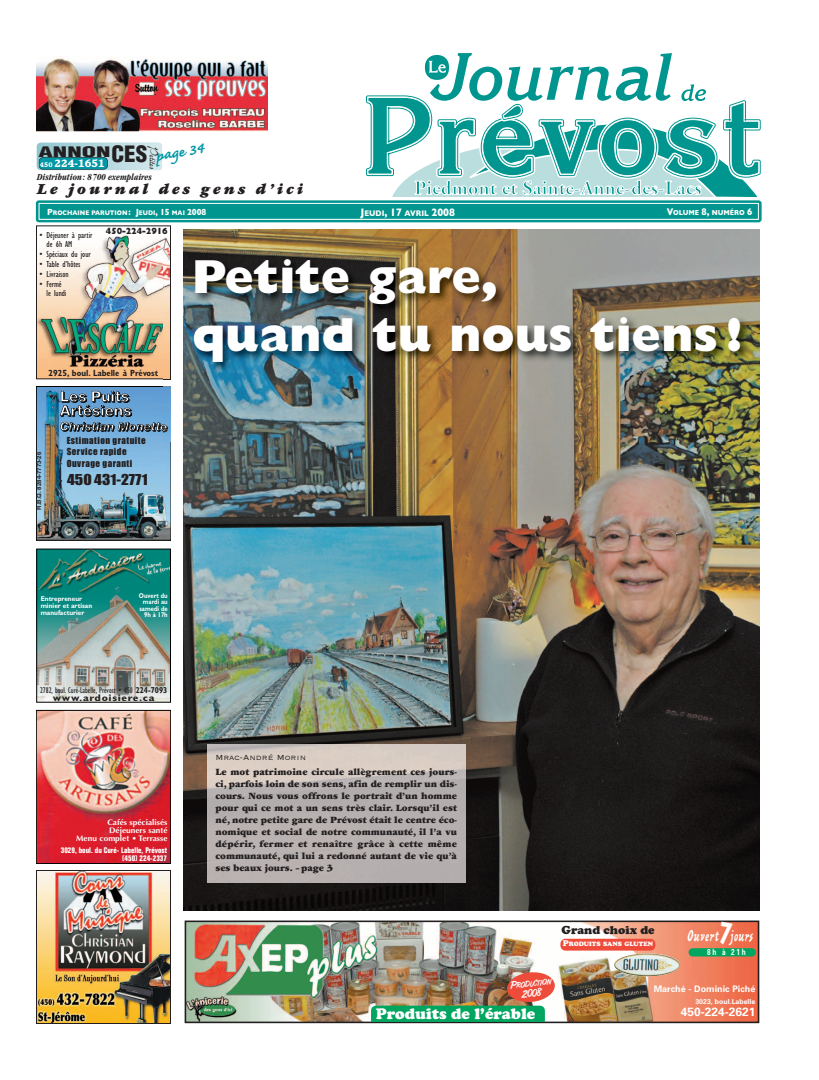
<style>
.page{position:relative;width:819px;height:1080px;background:#fff}
.page>*{position:absolute;margin:0;border:0;box-sizing:border-box;transform-origin:0 0}
.t1{font:800 48px/57.6px "Gill Sans";color:#fff}
.t2{font:900 condensed 22px "Helvetica";color:#231f20;scale:1.05 1}
.t3{font:700 18.4px "Caflisch Script";color:#0098a6;scale:1.04 1}
.t4{font:16.9px "Ashley Script MT+JBWGUU";color:#fff;scale:.81 1}
.t5{font:italic 900 16px "Garamond";letter-spacing:.19em;color:#231f20;scale:.96 1}
.t6{font:16px "Cooper Black+BYHWNT";color:#fff}
.t7{font:900 condensed 14.2px "Helvetica";color:#231f20;scale:1.82 1}
.t8{font:14px "Airfoil Script SSK";color:#231f20;scale:.66 1}
.t9{font:13.9px "Impact+NVRMRG";color:#231f20;scale:1.13 1}
.t10{font:12.1px "Cooper Black+BYHWNT";color:#231f20}
.t11{font:12px "Univers Bold+JZSBQN";color:#fff}
.t12{font:10.7px "Art Brush+TXSRTI";color:#fff}
.t13{font:800 10.5px "Cushing";color:#fff;scale:1.05 1}
.t14{font:900 10px/12px "Garamond";color:#231f20;text-align:justify;scale:.96 1}
.t15{font:italic 700 condensed 9.6px "Garamond";color:#231f20;scale:.9 1}
.t16{font:9.6px "Gill Sans Bold Condensed+MZKSLN";letter-spacing:.05em;color:#231f20;scale:1.25 1}
.t17{font:9.6px "Copperplate Thirty Two BC";color:#231f20}
.t18{font:condensed 9px/9px "Gill Sans";letter-spacing:-.005em;color:#231f20}
.t19{font:9px/11.4px "Impact+NVRMRG";letter-spacing:.055em;color:#231f20}
.t20{font:700 condensed 9px "Gill Sans";letter-spacing:-.005em;color:#231f20}
.t21{font:9px "Univers Bold+JZSBQN";color:#fff}
.t22{font:800 9px "Gill Sans";letter-spacing:-.005em;color:#231f20;scale:.91 1}
.t23{font:8.6px "Gill Sans Condensed+YQFQBU";color:#231f20;scale:.92 1}
.t24{font:8.6px "Univers Bold+JZSBQN";color:#fff;scale:.75 1}
.t25{font:700 8.2px "Gill Sans";color:#fff;scale:.9 1}
.t26{font:8px/8px "Optima Bold+CKJVWD";color:#fff;text-align:right;scale:1.04 1}
.t27{font:8px/8px "Folio Bold Condensed+DNQPVA";color:#fff;text-align:right;scale:1.04 1}
.t28{font:8px "Art Brush+TXSRTI";color:#fff}
.t29{font:700 7.4px "Gill Sans";color:#fff;scale:.9 1}
.t30{font:7px/6.7px "Gill Sans Bold+KNWRVM";color:#fff;scale:.94 1}
.t31{font:7px/6.7px "Gill Sans Bold+KNWRVM";color:#fff;text-align:right;scale:.85 1}
.t32{font:7px "Univers Bold+JZSBQN";color:#fff}
.t33{font:700 6.8px "Gill Sans";color:#fff;scale:.9 1}
.t34{font:6.5px "Cooper Black+BYHWNT";color:#fff}
.t35{font:6px "Helvetica Bold+ONLGIR";color:#231f20}
.s1{font-size:6.5px}
.s2{font-size:9px}
.s3{font-size:11px}
.s4{font-size:9.8px}
.s5{font-family:"Gill Sans Bold Condensed+MZKSLN"}
.s6{font-size:10.7px}
.s7{font-size:8.6px}
</style>
<div class="page">
<div style="left:36px;top:200px;width:726px;height:22px;border:3px solid #00958e;border-radius:2px"></div>
<div style="left:39px;top:203px;width:719px;height:16px;background:#00958e"></div>
<div style="left:39px;top:203px;width:720px;height:17px;border:1px solid #fff"></div>
<svg style="left:365px;top:53px;width:396px;height:144px"></svg>
<div style="left:37px;top:143px;width:125px;height:27px;background:linear-gradient(to right,#90c6cf,#d5e8ec);border-radius:4px"></div>
<div style="left:39px;top:157px;width:69px;height:12px;background:#0098a6;border-radius:4px"></div>
<div style="left:39px;top:157px;width:69px;height:13px;border:1px solid #231f20;border-radius:4px"></div>
<img style="left:38px;top:234px;width:131px;height:143px">
<div style="left:36px;top:225px;width:135px;height:154px;border:1px solid #231f20"></div>
<img style="left:38px;top:388px;width:131px;height:150px">
<div style="left:36px;top:386px;width:135px;height:154px;border:1px solid #000"></div>
<svg style="left:60px;top:391px;width:104px;height:41px;background:#6185a4"></svg>
<img style="left:38px;top:551px;width:131px;height:150px">
<div style="left:36px;top:549px;width:135px;height:154px;border:1px solid #000"></div>
<img style="left:38px;top:712px;width:131px;height:150px">
<div style="left:36px;top:710px;width:135px;height:154px;border:1px solid #000"></div>
<img style="left:38px;top:872px;width:131px;height:150px">
<div style="left:36px;top:870px;width:135px;height:154px;border:1px solid #231f20"></div>
<img style="left:36px;top:56px;width:232px;height:76px">
<svg style="left:184px;top:920px;width:576px;height:104px"></svg>
<img style="left:188px;top:924px;width:568px;height:96px">
<div style="left:185px;top:921px;width:574px;height:102px;border:2px solid #231f20"></div>
<div style="left:689px;top:948px;width:67px;height:8px;background:#00a65f;border-radius:4px"></div>
<img style="left:614px;top:953px;width:66px;height:23px;border-radius:50%">
<div style="left:560px;top:939px;width:95px;height:12px;background:#ef4b3a;border-radius:5px"></div>
<img style="left:371px;top:971px;width:185px;height:51px">
<img style="left:183px;top:230px;width:576px;height:680px">
<img style="left:183px;top:249px;width:577px;height:192px">
<img style="left:164px;top:249px;width:7px;height:129px">
<svg style="left:164px;top:378px;width:7px;height:2px"></svg>
<img style="left:164px;top:386px;width:7px;height:55px">
<img style="left:207px;top:745px;width:258px;height:137px">
<svg style="left:718px;top:922px;width:15px;height:24px"></svg>
<h3 class="t3" style="left:155px;top:150px;width:48px;rotate:-10deg">page 34</h3>
<h2 class="t2" style="left:111px;top:146px;width:36px">CES</h2>
<h3 class="t8" style="left:163px;top:146px;width:35px;rotate:90deg">Petites</h3>
<h3 class="t7" style="left:39px;top:146px;width:41px">ANNON</h3>
<p class="t13" style="left:40px;top:160px;width:63px"><span class="s1">450</span> 224-1651</p>
<p class="t15" style="left:37px;top:174px;width:129px">Distribution: 8700 exemplaires</p>
<p class="t33" style="left:47px;top:211px;width:178px"><span class="s2">P</span>ROCHAINE PARUTION <span class="s2">: J</span>EUDI<span class="s2">, 15</span> MAI <span class="s2">2008</span></p>
<p class="t25" style="left:360px;top:210px;width:107px"><span class="s3">J</span>EUDI<span class="s3">, 17</span> AVRIL <span class="s3">2008</span></p>
<p class="t29" style="left:667px;top:210px;width:97px"><span class="s4">V</span>OLUME <span class="s4">8,</span> NUMÉRO <span class="s4">6</span></p>
<h3 class="t5" style="left:37px;top:184px;width:279px">Le journal des gens d’ici</h3>
<p class="t18" style="left:47px;top:232px;width:47px;text-indent:-7px">• Déjeuner à partir de 6h AM</p>
<p class="t18" style="left:39px;top:251px;width:53px">• Spéciaux du jour</p>
<p class="t18" style="left:39px;top:261px;width:43px">• Table d’hôtes</p>
<p class="t18" style="left:39px;top:271px;width:31px">• Livraison</p>
<p class="t18" style="left:47px;top:281px;width:22px;text-indent:-7px">• Fermé le lundi</p>
<p class="t22" style="left:106px;top:228px;width:70px">450-224-2916</p>
<p class="t20" style="left:49px;top:369px;width:111px">2925, boul. Labelle à Prévost</p>
<p class="t35" style="left:36px;top:510px;width:59px;rotate:-90deg">R.B.Q. 8284-7773-26</p>
<p class="t19" style="left:67px;top:435px;width:80px">Estimation gratuite<br>Service rapide<br>Ouvrage garanti</p>
<h3 class="t9" style="left:67px;top:474px;width:73px">450 431-2771</h3>
<h1 class="t1" style="left:192px;top:253px;width:552px">Petite gare,<br>quand tu nous tiens !</h1>
<p class="t30" style="left:41px;top:596px;width:56px">Entrepreneur minier et artisan manufacturier</p>
<p class="t31" style="left:139px;top:592px;width:35px">Ouvert du mardi au samedi de<br>9h à 17h</p>
<p class="t23" style="left:40px;top:686px;width:140px">2782, boul. Curé-Labelle, Prévost • 450 <span class="s5">224-7093</span></p>
<p class="t16" style="left:53px;top:692px;width:83px">www.ardoisiere.ca</p>
<p class="t26" style="left:76px;top:818px;width:89px">Cafés spécialisés<br>Déjeuners santé<br>Menu complet • Terrasse</p>
<p class="t27" style="left:61px;top:846px;width:104px">3029, boul. du Curé- Labelle, Prévost (450) 224-2337</p>
<p class="t17" style="left:215px;top:751px;width:92px">Mrac-André Morin</p>
<p class="t14" style="left:215px;top:767px;width:253px">Le mot patrimoine circule allègrement ces jours&shy;ci, parfois loin de son sens, afin de remplir un dis&shy;cours. Nous vous offrons le portrait d’un homme pour qui ce mot a un sens très clair. Lorsqu’il est né, notre petite gare de Prévost était le centre éco&shy;nomique et social de notre communauté, il l’a vu dépérir, fermer et renaître grâce à cette même communauté, qui lui a redonné autant de vie qu’à ses beaux jours. – page 3</p>
<p class="t28" style="left:510px;top:982px;width:43px;rotate:-6deg"><span class="s6">P</span>RODUCTION</p>
<p class="t12" style="left:521px;top:988px;width:22px;rotate:-6deg">2008</p>
<h3 class="t6" style="left:376px;top:1004px;width:161px">Produits de l’érable</h3>
<p class="t10" style="left:561px;top:922px;width:95px">Grand choix de</p>
<p class="t34" style="left:563px;top:940px;width:92px"><span class="s7">P</span>RODUITS SANS GLUTEN</p>
<h3 class="t4" style="left:687px;top:926px;width:83px">Ouvert jours</h3>
<p class="t21" style="left:654px;top:983px;width:103px">Marché - Dominic Piché</p>
<p class="t32" style="left:695px;top:997px;width:61px">3023, boul.Labelle</p>
<p class="t11" style="left:681px;top:1004px;width:76px">450-224-2621</p>
<p class="t24" style="left:707px;top:947px;width:53px">8h à 21h</p>
</div>
